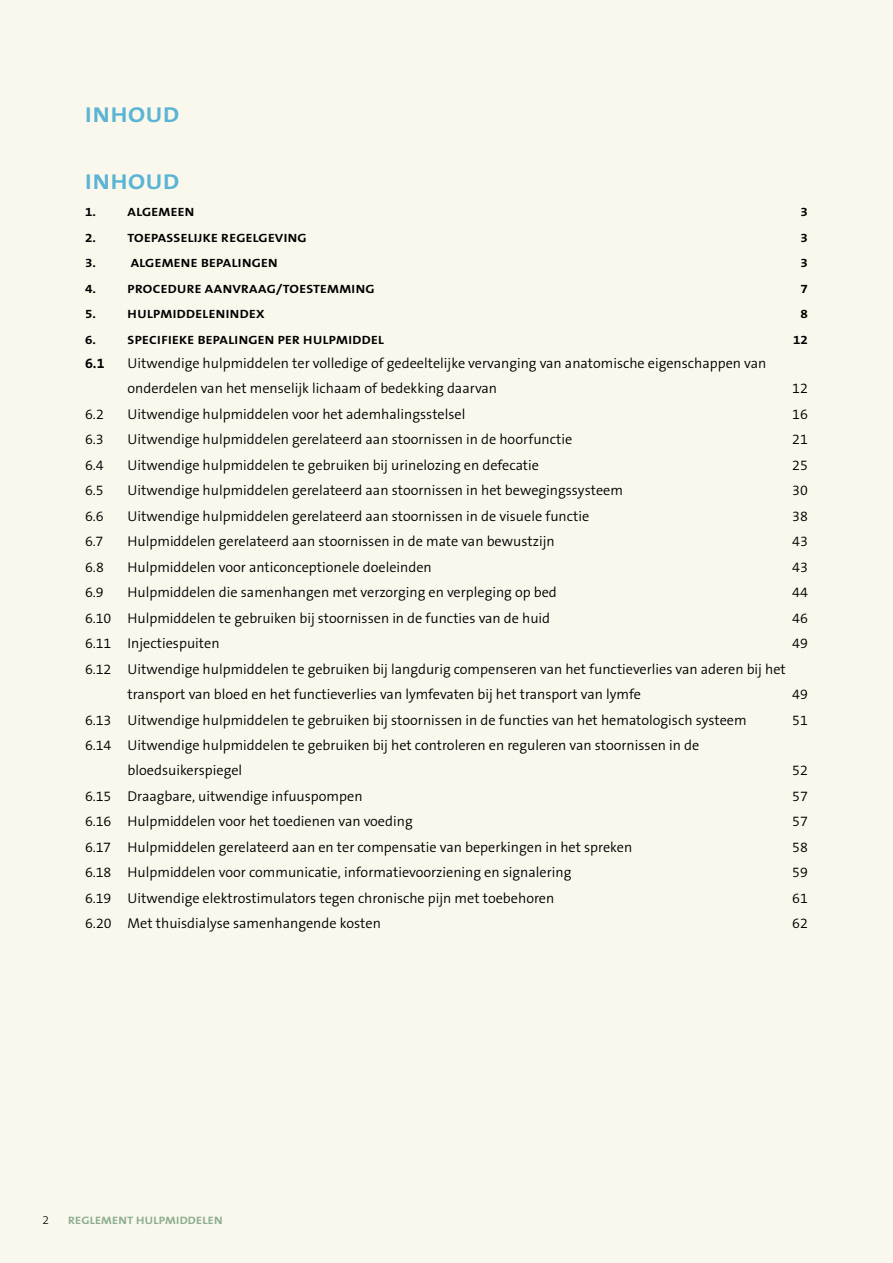
<style>
.page{position:relative;width:893px;height:1263px;background:#faf8ec}
.page>*{position:absolute;margin:0;border:0;box-sizing:border-box;transform-origin:0 0}
.t1{font:700 21.6px "The Sans B W7";letter-spacing:.04em;color:#5cb4d5;scale:1.13 1}
.t2{font:300 14.25px/25.5px "The Sans B W4";color:#000}
.t3{font:700 14.25px "The Sans B W7";color:#000}
.t4{font:700 12px "The Sans B W7";letter-spacing:.025em;color:#000;scale:1.12 1}
.t5{font:300 12px "The Sans B W3";color:#000}
.t6{font:700 10.8px "The Sans B W7";letter-spacing:.015em;color:#8cae90;scale:1.13 1}
</style>
<div class="page">
<h1 class="t1" style="left:85px;top:100px;width:85px">INHOUD</h1>
<h1 class="t1" style="left:85px;top:168px;width:85px">INHOUD</h1>
<p class="t4" style="left:85px;top:204px;width:11px">1.</p>
<p class="t4" style="left:128px;top:204px;width:61px">ALGEMEEN</p>
<p class="t4" style="left:800px;top:204px;width:8px">3</p>
<p class="t4" style="left:85px;top:230px;width:11px">2.</p>
<p class="t4" style="left:128px;top:230px;width:161px">TOEPASSELIJKE REGELGEVING</p>
<p class="t4" style="left:800px;top:230px;width:8px">3</p>
<p class="t4" style="left:85px;top:255px;width:11px">3.</p>
<p class="t4" style="left:131px;top:255px;width:133px">ALGEMENE BEPALINGEN</p>
<p class="t4" style="left:800px;top:255px;width:8px">3</p>
<p class="t4" style="left:85px;top:281px;width:11px">4.</p>
<p class="t4" style="left:128px;top:281px;width:222px">PROCEDURE AANVRAAG/TOESTEMMING</p>
<p class="t4" style="left:800px;top:281px;width:8px">7</p>
<p class="t4" style="left:85px;top:306px;width:11px">5.</p>
<p class="t4" style="left:128px;top:306px;width:124px">HULPMIDDELENINDEX</p>
<p class="t4" style="left:800px;top:306px;width:8px">8</p>
<p class="t4" style="left:85px;top:332px;width:11px">6.</p>
<p class="t4" style="left:128px;top:332px;width:230px">SPECIFIEKE BEPALINGEN PER HULPMIDDEL</p>
<p class="t4" style="left:793px;top:332px;width:15px">12</p>
<p class="t3" style="left:85px;top:354px;width:21px">6.1</p>
<p class="t2" style="left:128px;top:350px;width:640px">Uitwendige hulpmiddelen ter volledige of gedeeltelijke vervanging van anatomische eigenschappen van onderdelen van het menselijk lichaam of bedekking daarvan</p>
<p class="t2" style="left:792px;top:376px;width:17px">12</p>
<p class="t2" style="left:85px;top:401px;width:20px">6.2</p>
<p class="t2" style="left:128px;top:401px;width:339px">Uitwendige hulpmiddelen voor het ademhalingsstelsel</p>
<p class="t2" style="left:792px;top:401px;width:17px">16</p>
<p class="t2" style="left:85px;top:426px;width:20px">6.3</p>
<p class="t2" style="left:128px;top:426px;width:446px">Uitwendige hulpmiddelen gerelateerd aan stoornissen in de hoorfunctie</p>
<p class="t2" style="left:792px;top:426px;width:17px">21</p>
<p class="t2" style="left:85px;top:452px;width:20px">6.4</p>
<p class="t2" style="left:128px;top:452px;width:413px">Uitwendige hulpmiddelen te gebruiken bij urinelozing en defecatie</p>
<p class="t2" style="left:792px;top:452px;width:17px">25</p>
<p class="t2" style="left:85px;top:477px;width:20px">6.5</p>
<p class="t2" style="left:128px;top:477px;width:497px">Uitwendige hulpmiddelen gerelateerd aan stoornissen in het bewegingssysteem</p>
<p class="t2" style="left:792px;top:477px;width:17px">30</p>
<p class="t2" style="left:85px;top:503px;width:20px">6.6</p>
<p class="t2" style="left:128px;top:503px;width:463px">Uitwendige hulpmiddelen gerelateerd aan stoornissen in de visuele functie</p>
<p class="t2" style="left:792px;top:503px;width:17px">38</p>
<p class="t2" style="left:85px;top:528px;width:20px">6.7</p>
<p class="t2" style="left:128px;top:528px;width:429px">Hulpmiddelen gerelateerd aan stoornissen in de mate van bewustzijn</p>
<p class="t2" style="left:792px;top:528px;width:17px">43</p>
<p class="t2" style="left:85px;top:554px;width:20px">6.8</p>
<p class="t2" style="left:128px;top:554px;width:306px">Hulpmiddelen voor anticonceptionele doeleinden</p>
<p class="t2" style="left:792px;top:554px;width:17px">43</p>
<p class="t2" style="left:85px;top:579px;width:20px">6.9</p>
<p class="t2" style="left:128px;top:579px;width:431px">Hulpmiddelen die samenhangen met verzorging en verpleging op bed</p>
<p class="t2" style="left:792px;top:579px;width:17px">44</p>
<p class="t2" style="left:85px;top:605px;width:467px">6.10 Hulpmiddelen te gebruiken bij stoornissen in de functies van de huid</p>
<p class="t2" style="left:792px;top:605px;width:17px">46</p>
<p class="t2" style="left:85px;top:630px;width:136px">6.11 Injectiespuiten</p>
<p class="t2" style="left:792px;top:630px;width:17px">49</p>
<p class="t2" style="left:128px;top:656px;width:660px;text-indent:-43px">6.12 Uitwendige hulpmiddelen te gebruiken bij langdurig compenseren van het functieverlies van aderen bij het transport van bloed en het functieverlies van lymfevaten bij het transport van lymfe</p>
<p class="t2" style="left:792px;top:681px;width:17px">49</p>
<p class="t2" style="left:85px;top:707px;width:663px">6.13 Uitwendige hulpmiddelen te gebruiken bij stoornissen in de functies van het hematologisch systeem</p>
<p class="t2" style="left:792px;top:707px;width:17px">51</p>
<p class="t2" style="left:128px;top:732px;width:573px;text-indent:-43px">6.14 Uitwendige hulpmiddelen te gebruiken bij het controleren en reguleren van stoornissen in de bloedsuikerspiegel</p>
<p class="t2" style="left:792px;top:758px;width:17px">52</p>
<p class="t2" style="left:85px;top:783px;width:279px">6.15 Draagbare, uitwendige infuuspompen</p>
<p class="t2" style="left:792px;top:783px;width:17px">57</p>
<p class="t2" style="left:85px;top:809px;width:329px">6.16 Hulpmiddelen voor het toedienen van voeding</p>
<p class="t2" style="left:792px;top:809px;width:17px">57</p>
<p class="t2" style="left:85px;top:834px;width:549px">6.17 Hulpmiddelen gerelateerd aan en ter compensatie van beperkingen in het spreken</p>
<p class="t2" style="left:792px;top:834px;width:17px">58</p>
<p class="t2" style="left:85px;top:860px;width:488px">6.18 Hulpmiddelen voor communicatie, informatievoorziening en signalering</p>
<p class="t2" style="left:792px;top:860px;width:17px">59</p>
<p class="t2" style="left:85px;top:885px;width:471px">6.19 Uitwendige elektrostimulators tegen chronische pijn met toebehoren</p>
<p class="t2" style="left:792px;top:885px;width:17px">61</p>
<p class="t2" style="left:85px;top:911px;width:297px">6.20 Met thuisdialyse samenhangende kosten</p>
<p class="t2" style="left:792px;top:911px;width:17px">62</p>
<p class="t5" style="left:43px;top:1212px;width:8px">2</p>
<p class="t6" style="left:68px;top:1213px;width:138px">REGLEMENT HULPMIDDELEN</p>
</div>
